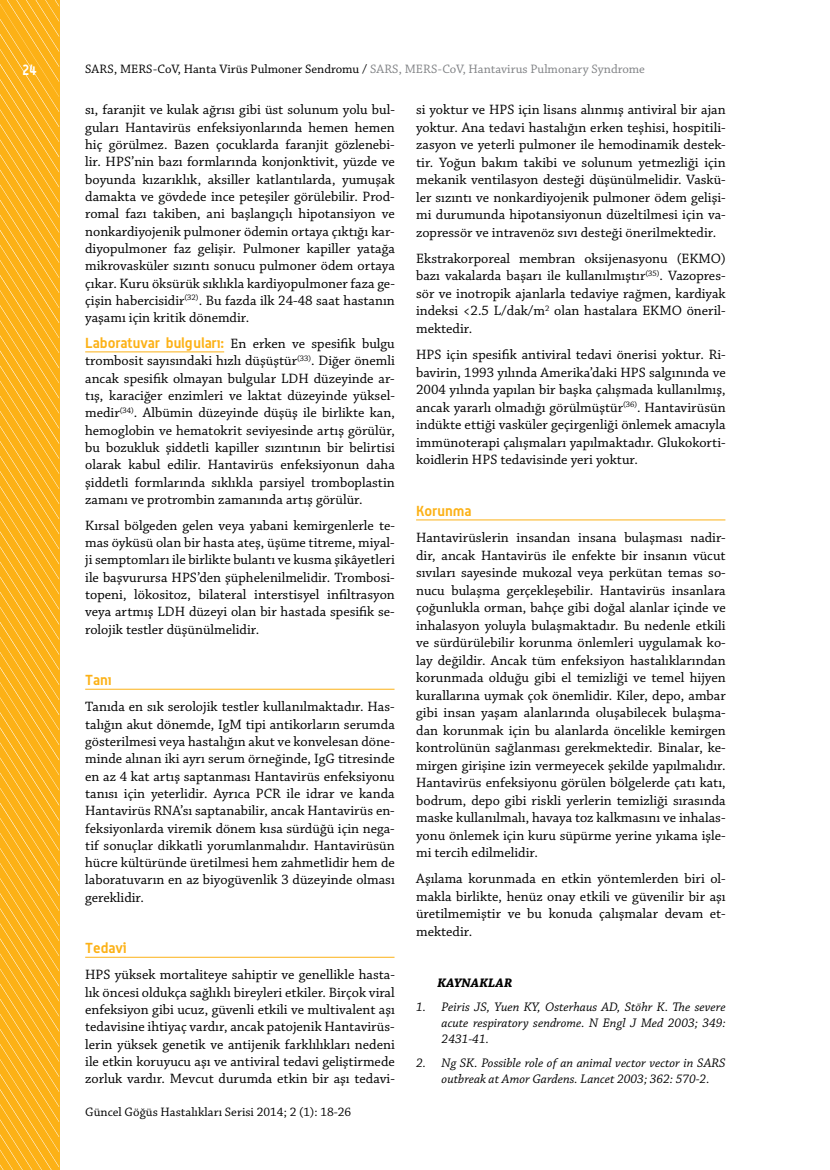
<style>
.page{position:relative;width:830px;height:1170px;background:#fff}
.page>*{position:absolute;margin:0;border:0;box-sizing:border-box;transform-origin:0 0}
.t1{font:700 15px "Alwyn";color:#fff;scale:.85 1}
.t2{font:14.25px/17.2px "Chaparral Pro";color:#000;text-align:justify}
.t3{font:700 14.25px "Alwyn";color:#fcb116}
.t4{font:italic 13.05px/15.9px "Chaparral Pro";color:#000;text-align:justify}
.t5{font:italic 700 13.05px "Chaparral Pro";color:#000}
.t6{font:12.9px "Chaparral Pro";color:#000}
.s1{color:#808285}
.s2{font-family:"Alwyn";font-weight:700;color:#fcb116}
</style>
<div class="page">
<hr style="left:85px;top:351px;width:139px;height:1px;background:#fcb116">
<hr style="left:85px;top:688px;width:309px;height:1px;background:#fcb116">
<hr style="left:85px;top:956px;width:309px;height:1px;background:#fcb116">
<hr style="left:416px;top:519px;width:309px;height:1px;background:#fcb116">
<svg style="left:0;top:0;width:59px;height:1169px;background:#fcb522"></svg>
<p class="t1" style="left:22px;top:61px;width:19px">24</p>
<p class="t6" style="left:85px;top:62px;width:561px">SARS, MERS-CoV, Hanta Virüs Pulmoner Sendromu / <span class="s1">SARS, MERS-CoV, Hantavirus Pulmonary Syndrome</span></p>
<p class="t2" style="left:85px;top:102px;width:311px">sı, faranjit ve kulak ağrısı gibi üst solunum yolu bul&shy;guları Hantavirüs enfeksiyonlarında hemen hemen hiç görülmez. Bazen çocuklarda faranjit gözlenebi&shy;lir. HPS’nin bazı formlarında konjonktivit, yüzde ve boyunda kızarıklık, aksiller katlantılarda, yumuşak damakta ve gövdede ince peteşiler görülebilir. Prod&shy;romal fazı takiben, ani başlangıçlı hipotansiyon ve nonkardiyojenik pulmoner ödemin ortaya çıktığı kar&shy;diyopulmoner faz gelişir. Pulmoner kapiller yatağa mikrovasküler sızıntı sonucu pulmoner ödem ortaya çıkar. Kuru öksürük sıklıkla kardiyopulmoner faza ge&shy;çişin habercisidir<sup>(32)</sup>. Bu fazda ilk 24-48 saat hastanın yaşamı için kritik dönemdir.</p>
<p class="t2" style="left:85px;top:335px;width:311px"><span class="s2">Laboratuvar bulguları:</span> En erken ve spesifik bulgu trombosit sayısındaki hızlı düşüştür<sup>(33)</sup>. Diğer önemli ancak spesifik olmayan bulgular LDH düzeyinde ar&shy;tış, karaciğer enzimleri ve laktat düzeyinde yüksel&shy;medir<sup>(34)</sup>. Albümin düzeyinde düşüş ile birlikte kan, hemoglobin ve hematokrit seviyesinde artış görülür, bu bozukluk şiddetli kapiller sızıntının bir belirtisi olarak kabul edilir. Hantavirüs enfeksiyonun daha şiddetli formlarında sıklıkla parsiyel tromboplastin zamanı ve protrombin zamanında artış görülür.</p>
<p class="t2" style="left:85px;top:517px;width:311px">Kırsal bölgeden gelen veya yabani kemirgenlerle te&shy;mas öyküsü olan bir hasta ateş, üşüme titreme, miyal&shy;ji semptomları ile birlikte bulantı ve kusma şikâyetleri ile başvurursa HPS’den şüphelenilmelidir. Trombosi&shy;topeni, lökositoz, bilateral interstisyel infiltrasyon veya artmış LDH düzeyi olan bir hastada spesifik se&shy;rolojik testler düşünülmelidir.</p>
<p class="t3" style="left:85px;top:671px;width:28px">Tanı</p>
<p class="t2" style="left:85px;top:698px;width:311px">Tanıda en sık serolojik testler kullanılmaktadır. Has&shy;talığın akut dönemde, IgM tipi antikorların serumda gösterilmesi veya hastalığın akut ve konvelesan döne&shy;minde alınan iki ayrı serum örneğinde, IgG titresinde en az 4 kat artış saptanması Hantavirüs enfeksiyonu tanısı için yeterlidir. Ayrıca PCR ile idrar ve kanda Hantavirüs RNA’sı saptanabilir, ancak Hantavirüs en&shy;feksiyonlarda viremik dönem kısa sürdüğü için nega&shy;tif sonuçlar dikkatli yorumlanmalıdır. Hantavirüsün hücre kültüründe üretilmesi hem zahmetlidir hem de laboratuvarın en az biyogüvenlik 3 düzeyinde olması gereklidir.</p>
<p class="t3" style="left:85px;top:939px;width:43px">Tedavi</p>
<p class="t2" style="left:85px;top:966px;width:311px">HPS yüksek mortaliteye sahiptir ve genellikle hasta&shy;lık öncesi oldukça sağlıklı bireyleri etkiler. Birçok viral enfeksiyon gibi ucuz, güvenli etkili ve multivalent aşı tedavisine ihtiyaç vardır, ancak patojenik Hantavirüs&shy;lerin yüksek genetik ve antijenik farklılıkları nedeni ile etkin koruyucu aşı ve antiviral tedavi geliştirmede zorluk vardır. Mevcut durumda etkin bir aşı tedavi-</p>
<p class="t6" style="left:85px;top:1104px;width:267px">Güncel Göğüs Hastalıkları Serisi 2014; 2 (1): 18-26</p>
<p class="t2" style="left:416px;top:102px;width:311px">si yoktur ve HPS için lisans alınmış antiviral bir ajan yoktur. Ana tedavi hastalığın erken teşhisi, hospitili&shy;zasyon ve yeterli pulmoner ile hemodinamik destek&shy;tir. Yoğun bakım takibi ve solunum yetmezliği için mekanik ventilasyon desteği düşünülmelidir. Vaskü&shy;ler sızıntı ve nonkardiyojenik pulmoner ödem gelişi&shy;mi durumunda hipotansiyonun düzeltilmesi için va&shy;zopressör ve intravenöz sıvı desteği önerilmektedir.</p>
<p class="t2" style="left:416px;top:250px;width:311px">Ekstrakorporeal membran oksijenasyonu (EKMO) bazı vakalarda başarı ile kullanılmıştır<sup>(35)</sup>. Vazopres&shy;sör ve inotropik ajanlarla tedaviye rağmen, kardiyak indeksi &lt;2.5 L/dak/m<sup>2</sup> olan hastalara EKMO öneril&shy;mektedir.</p>
<p class="t2" style="left:416px;top:346px;width:311px">HPS için spesifik antiviral tedavi önerisi yoktur. Ri&shy;bavirin, 1993 yılında Amerika’daki HPS salgınında ve 2004 yılında yapılan bir başka çalışmada kullanılmış, ancak yararlı olmadığı görülmüştür<sup>(36)</sup>. Hantavirüsün indükte ettiği vasküler geçirgenliği önlemek amacıyla immünoterapi çalışmaları yapılmaktadır. Glukokorti&shy;koidlerin HPS tedavisinde yeri yoktur.</p>
<p class="t3" style="left:416px;top:502px;width:57px">Korunma</p>
<p class="t2" style="left:416px;top:529px;width:311px">Hantavirüslerin insandan insana bulaşması nadir&shy;dir, ancak Hantavirüs ile enfekte bir insanın vücut sıvıları sayesinde mukozal veya perkütan temas so&shy;nucu bulaşma gerçekleşebilir. Hantavirüs insanlara çoğunlukla orman, bahçe gibi doğal alanlar içinde ve inhalasyon yoluyla bulaşmaktadır. Bu nedenle etkili ve sürdürülebilir korunma önlemleri uygulamak ko&shy;lay değildir. Ancak tüm enfeksiyon hastalıklarından korunmada olduğu gibi el temizliği ve temel hijyen kurallarına uymak çok önemlidir. Kiler, depo, ambar gibi insan yaşam alanlarında oluşabilecek bulaşma&shy;dan korunmak için bu alanlarda öncelikle kemirgen kontrolünün sağlanması gerekmektedir. Binalar, ke&shy;mirgen girişine izin vermeyecek şekilde yapılmalıdır.<br>Hantavirüs enfeksiyonu görülen bölgelerde çatı katı, bodrum, depo gibi riskli yerlerin temizliği sırasında maske kullanılmalı, havaya toz kalkmasını ve inhalas&shy;yonu önlemek için kuru süpürme yerine yıkama işle&shy;mi tercih edilmelidir.</p>
<p class="t2" style="left:416px;top:870px;width:311px">Aşılama korunmada en etkin yöntemlerden biri ol&shy;makla birlikte, henüz onay etkili ve güvenilir bir aşı üretilmemiştir ve bu konuda çalışmalar devam et&shy;mektedir.</p>
<p class="t5" style="left:437px;top:974px;width:76px">KAYNAKLAR</p>
<p class="t4" style="left:441px;top:999px;width:285px;text-indent:-26px">1. Peiris JS, Yuen KY, Osterhaus AD, Stöhr K. The severe acute respiratory sendrome. N Engl J Med 2003; 349:<br>2431-41.</p>
<p class="t4" style="left:441px;top:1055px;width:285px;text-indent:-26px">2. Ng SK. Possible role of an animal vector vector in SARS outbreak at Amor Gardens. Lancet 2003; 362: 570-2.</p>
</div>
